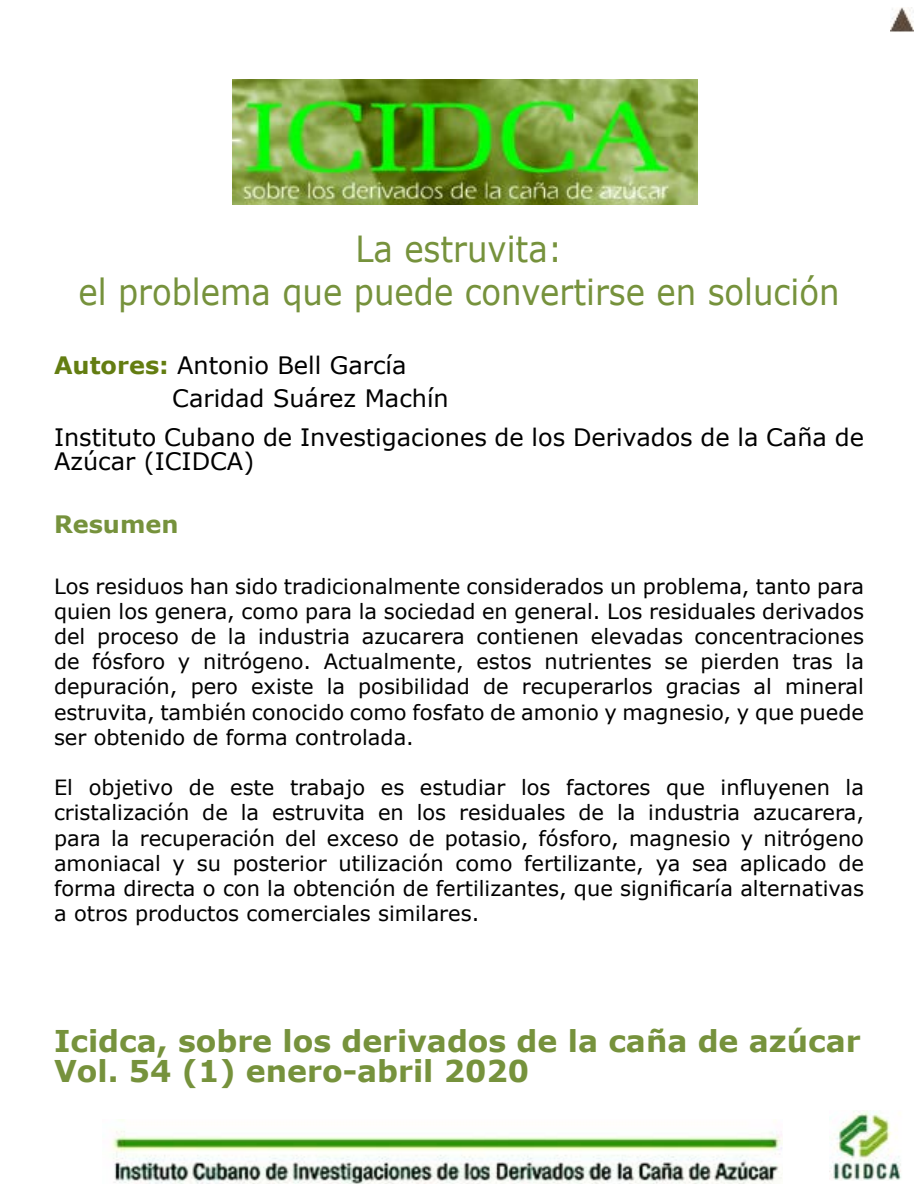
<style>
.page{position:relative;width:918px;height:1188px;background:#fff}
.page>*{position:absolute;margin:0;border:0;box-sizing:border-box;transform-origin:0 0}
.t1{font:36px/43.2px "Verdana";color:#76923c;text-align:center;scale:.9 1}
.t2{font:700 30px/30px "Verdana";color:#76923c}
.t3{font:24px/33px "Verdana";color:#000}
.t4{font:700 24px "Verdana";color:#76923c}
.t5{font:21px/25.2px "Verdana";color:#000;text-align:justify}
.s1{font-weight:700;color:#637d11}
</style>
<div class="page">
<img style="left:831px;top:1110px;width:70px;height:70px">
<img style="left:111px;top:1119px;width:672px;height:65px">
<img style="left:232px;top:80px;width:465px;height:124px">
<img style="left:891px;top:7px;width:23px;height:25px">
<h1 class="t1" style="left:78px;top:226px;width:847px">La estruvita:<br>el problema que puede convertirse en solución</h1>
<p class="t3" style="left:172px;top:348px;width:278px;text-indent:-118px"><span class="s1">Autores:</span> Antonio Bell García<br>Caridad Suárez Machín</p>
<p class="t3" style="left:54px;top:425px;width:812px;line-height:24px">Instituto Cubano de Investigaciones de los Derivados de la Caña de<br>Azúcar (ICIDCA)</p>
<p class="t4" style="left:54px;top:507px;width:126px">Resumen</p>
<p class="t5" style="left:54px;top:573px;width:812px">Los residuos han sido tradicionalmente considerados un problema, tanto para quien los genera, como para la sociedad en general. Los residuales derivados del proceso de la industria azucarera contienen elevadas concentraciones de fósforo y nitrógeno. Actualmente, estos nutrientes se pierden tras la depuración, pero existe la posibilidad de recuperarlos gracias al mineral estruvita, también conocido como fosfato de amonio y magnesio, y que puede ser obtenido de forma controlada.</p>
<p class="t5" style="left:54px;top:775px;width:812px">El objetivo de este trabajo es estudiar los factores que influyenen la cristalización de la estruvita en los residuales de la industria azucarera, para la recuperación del exceso de potasio, fósforo, magnesio y nitrógeno amoniacal y su posterior utilización como fertilizante, ya sea aplicado de forma directa o con la obtención de fertilizantes, que significaría alternativas a otros productos comerciales similares.</p>
<h2 class="t2" style="left:54px;top:1025px;width:808px">Icidca, sobre los derivados de la caña de azúcar<br>Vol. 54 (1) enero-abril 2020</h2>
</div>
